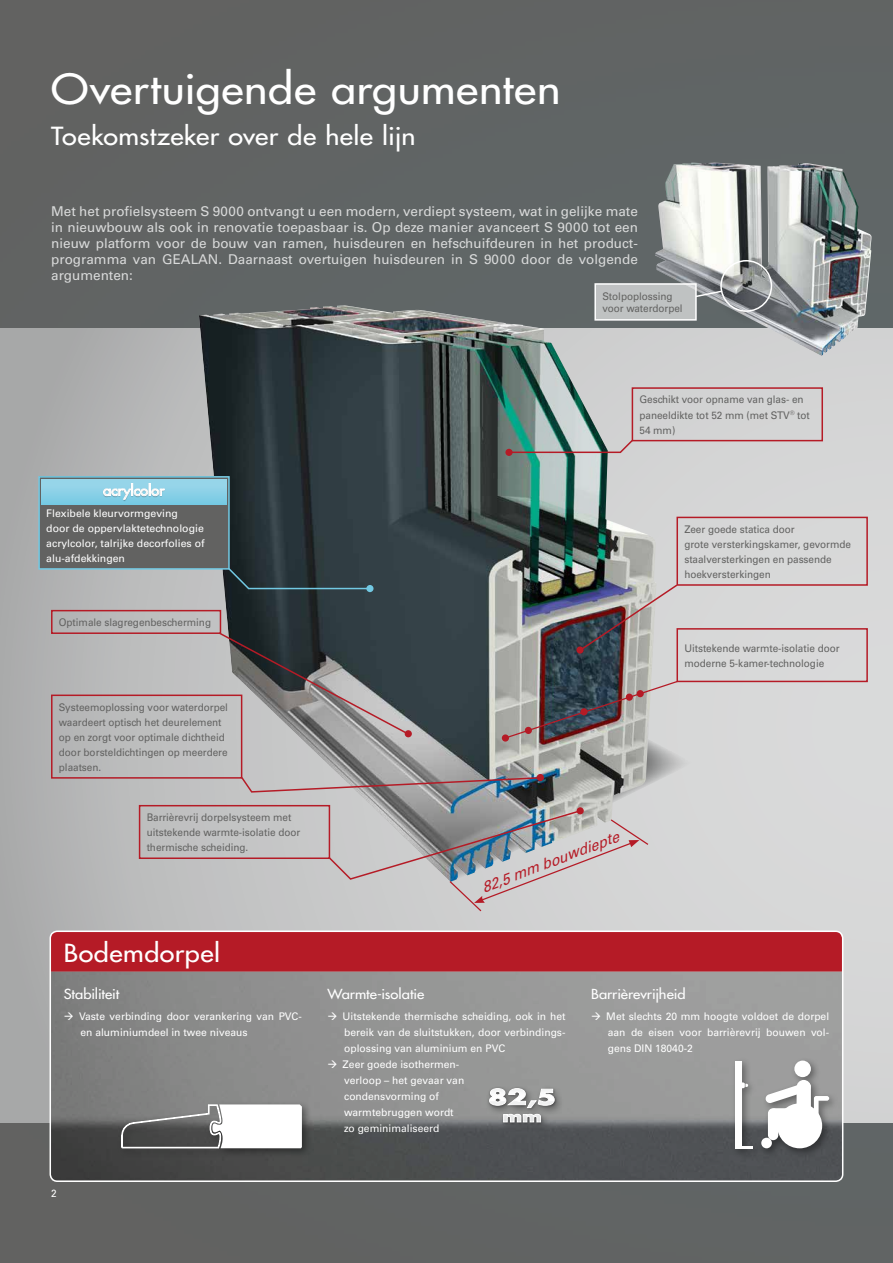
<style>
.page{position:relative;width:893px;height:1263px;background:#616464}
.page>*{position:absolute;margin:0;border:0;box-sizing:border-box;transform-origin:0 0}
.t1{font:40.5px "Futura LT";letter-spacing:.015em;color:#fff;scale:1.11 1}
.t2{font:24.3px "Futura LT";letter-spacing:.015em;color:#fff;scale:1.11 1}
.t3{font:italic 15px "Univers LT";color:#b51b26;scale:.96 1}
.t4{font:13.5px/16px "Univers LT";color:#d9dada;text-align:justify}
.t5{font:13.5px "Futura LT";letter-spacing:-.005em;color:#fff;scale:1.09 1}
.t6{font:10.5px/15px "Univers LT";letter-spacing:-.005em;color:#626261;scale:.95 1}
.t7{font:10.5px/16px "Univers LT";color:#fff}
.t8{font:10.5px "Univers LT";color:#fff;scale:.95 1}
</style>
<div class="page">
<div style="left:0;top:329px;width:893px;height:794px;background:linear-gradient(to right,#b2b3b3,#dfe0e0)"></div>
<svg style="left:51px;top:971px;width:791px;height:209px;background:#838383"></svg>
<hr style="left:892px;top:762px;width:1px;height:361px;background:#fff">
<div style="left:656px;top:793px;width:38px;height:89px;background:#d6d7d7"></div>
<img style="left:199px;top:305px;width:457px;height:577px">
<div style="left:51px;top:931px;width:791px;height:40px;background:#b51b26"></div>
<div style="left:50px;top:930px;width:793px;height:252px;border:2px solid #fff;border-radius:7px"></div>
<div style="left:117px;top:1100px;width:195px;height:58px;background:#000;opacity:.4"></div>
<svg style="left:121px;top:1104px;width:181px;height:131px"></svg>
<div style="left:731px;top:1057px;width:108px;height:101px;background:#000;opacity:.4"></div>
<svg style="left:742px;top:1082px;width:6px;height:6px"></svg>
<div style="left:794px;top:1060px;width:17px;height:17px;background:#fff;border-radius:50%"></div>
<div style="left:777px;top:1103px;width:45px;height:45px;background:#fff;border-radius:50%"></div>
<div style="left:797px;top:1080px;width:14px;height:44px;background:#fff;border-radius:7px"></div>
<div style="left:768px;top:1108px;width:10px;height:32px;background:#fff;border-radius:5px"></div>
<div style="left:761px;top:1138px;width:11px;height:10px;background:#fff;border-radius:50%"></div>
<svg style="left:765px;top:1082px;width:64px;height:41px"></svg>
<div style="left:736px;top:1061px;width:6px;height:87px;background:#fff"></div>
<svg style="left:742px;top:1146px;width:10px;height:2px"></svg>
<div style="left:485px;top:1084px;width:80px;height:49px;background:#000;opacity:.4"></div>
<img style="left:484px;top:1083px;width:76px;height:47px">
<svg style="left:489px;top:1088px;width:65px;height:20px"></svg>
<svg style="left:503px;top:1114px;width:38px;height:8px"></svg>
<img style="left:655px;top:163px;width:216px;height:193px">
<div style="left:595px;top:284px;width:101px;height:36px;background:#bfc2c2"></div>
<div style="left:594px;top:283px;width:103px;height:38px;border:2px solid #fff"></div>
<div style="left:716px;top:255px;width:69px;height:70px;background:#000;opacity:.5"></div>
<div style="left:720px;top:260px;width:52px;height:52px;border:2px solid #fff;border-radius:50%"></div>
<svg style="left:694px;top:289px;width:30px;height:9px"></svg>
<svg style="left:507px;top:387px;width:317px;height:67px;background:#babdbc"></svg>
<div style="left:505px;top:449px;width:8px;height:7px;background:#b51b26;border-radius:50%"></div>
<svg style="left:138px;top:804px;width:512px;height:109px;background:#bdbbbd"></svg>
<div style="left:577px;top:807px;width:7px;height:7px;background:#b51b26;border-radius:50%"></div>
<svg style="left:50px;top:516px;width:819px;height:277px;background:#949698"></svg>
<div style="left:39px;top:477px;width:190px;height:92px;background:#626261"></div>
<div style="left:38px;top:476px;width:192px;height:94px;border:2px solid #72c9e3"></div>
<div style="left:41px;top:479px;width:186px;height:26px;background:linear-gradient(to bottom,#9ed7eb,#78cae4)"></div>
<img style="left:102px;top:483px;width:64px;height:18px">
<svg style="left:103px;top:483px;width:62px;height:16px"></svg>
<svg style="left:328px;top:1012px;width:9px;height:8px"></svg>
<svg style="left:328px;top:1060px;width:9px;height:8px"></svg>
<svg style="left:592px;top:1012px;width:8px;height:8px"></svg>
<svg style="left:65px;top:1012px;width:8px;height:8px"></svg>
<h1 class="t1" style="left:51px;top:62px;width:460px">Overtuigende argumenten</h1>
<h2 class="t2" style="left:51px;top:120px;width:330px">Toekomstzeker over de hele lijn</h2>
<p class="t4" style="left:51px;top:203px;width:588px">Met het profielsysteem S 9000 ontvangt u een modern, verdiept systeem, wat in gelijke mate in nieuwbouw als ook in renovatie toepasbaar is. Op deze manier avanceert S 9000 tot een nieuw platform voor de bouw van ramen, huisdeuren en hefschuifdeuren in het product&shy;programma van GEALAN. Daarnaast overtuigen huisdeuren in S 9000 door de volgende argumenten:</p>
<p class="t6" style="left:602px;top:290px;width:86px;line-height:12.6px">Stolpoplossing voor waterdorpel</p>
<p class="t6" style="left:639px;top:392px;width:181px">Geschikt voor opname van glas- en paneeldikte tot 52 mm (met STV<sup>®</sup> tot<br>54 mm)</p>
<p class="t7" style="left:46px;top:506px;width:160px;line-height:15px">Flexibele kleurvormgeving<br>door de oppervlaktetechnologie acrylcolor, talrijke decorfolies of alu-afdekkingen</p>
<p class="t6" style="left:59px;top:615px;width:162px">Optimale slagregenbescherming</p>
<p class="t6" style="left:59px;top:699px;width:180px">Systeemoplossing voor waterdorpel waardeert optisch het deurelement op en zorgt voor optimale dichtheid door borsteldichtingen op meerdere plaatsen.</p>
<p class="t6" style="left:147px;top:810px;width:163px">Barrièrevrij dorpelsysteem met uitstekende warmte-isolatie door thermische scheiding.</p>
<h2 class="t2" style="left:64px;top:937px;width:142px">Bodemdorpel</h2>
<p class="t5" style="left:64px;top:985px;width:52px">Stabiliteit</p>
<p class="t7" style="left:79px;top:1008px;width:224px">Vaste verbinding door verankering van PVC&shy;en aluminiumdeel in twee niveaus</p>
<p class="t8" style="left:51px;top:1187px;width:7px">2</p>
<p class="t6" style="left:684px;top:522px;width:177px">Zeer goede statica door<br>grote versterkingskamer, gevormde staalversterkingen en passende hoekversterkingen</p>
<h3 class="t3" style="left:479px;top:880px;width:153px;rotate:-21deg">82,5 mm bouwdiepte</h3>
<p class="t6" style="left:684px;top:641px;width:165px">Uitstekende warmte-isolatie door moderne 5-kamer-technologie</p>
<p class="t5" style="left:327px;top:985px;width:90px">Warmte-isolatie</p>
<p class="t7" style="left:343px;top:1008px;width:224px">Uitstekende thermische scheiding, ook in het bereik van de sluitstukken, door verbindings&shy;oplossing van aluminium en PVC<br>Zeer goede isothermen-<br>verloop – het gevaar van<br>condensvorming of<br>warmtebruggen wordt<br>zo geminimaliseerd</p>
<p class="t5" style="left:591px;top:985px;width:88px">Barrièrevrijheid</p>
<p class="t7" style="left:606px;top:1008px;width:224px;text-align:justify">Met slechts 20 mm hoogte voldoet de dorpel aan de eisen voor barrièrevrij bouwen vol&shy;gens DIN 18040-2</p>
</div>
